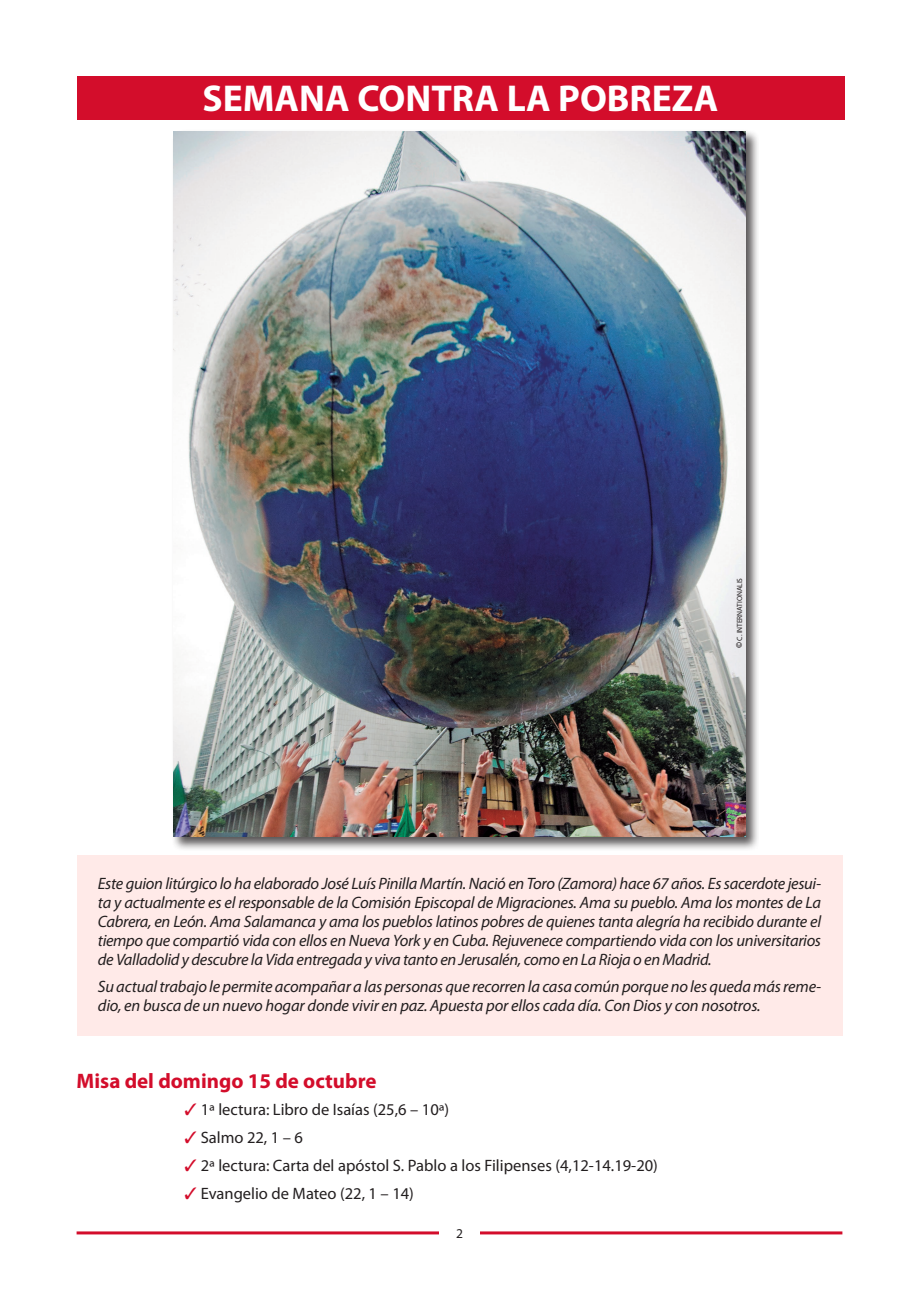
<style>
.page{position:relative;width:919px;height:1289px;background:#fff}
.page>*{position:absolute;margin:0;border:0;box-sizing:border-box;transform-origin:0 0}
.t1{font:700 37.5px "Myriad Pro";color:#fff}
.t2{font:700 21px "Myriad Pro";color:#d30d2b}
.t3{font:italic 16.5px/19px "Myriad Pro";letter-spacing:-.01em;color:#231f20;text-align:justify}
.t4{font:16.5px "Myriad Pro";color:#231f20}
.t5{font:13.5px "Myriad Pro";color:#231f20}
.t6{font:7.5px "Myriad Pro";letter-spacing:-.01em;color:#231f20}
.s1{font-weight:700;font-size:9px}
.s2{color:#d30d2b}
</style>
<div class="page">
<hr style="left:77px;top:1231px;width:765px;height:3px;background:#d30d2b">
<div style="left:439px;top:1221px;width:41px;height:23px;background:#fff"></div>
<div style="left:171px;top:130px;width:588px;height:720px;background:#231f20;opacity:.75"></div>
<img style="left:174px;top:132px;width:571px;height:705px">
<div style="left:77px;top:76px;width:767px;height:44px;background:#d30d2b"></div>
<div style="left:77px;top:855px;width:765px;height:180px;background:#ffeae8"></div>
<h1 class="t1" style="left:202px;top:77px;width:517px">SEMANA CONTRA LA POBREZA</h1>
<p class="t6" style="left:735px;top:648px;width:72px;rotate:-90deg"><span class="s1">©</span> C. INTERNATIONALIS</p>
<p class="t3" style="left:98px;top:874px;width:724px">Este guion litúrgico lo ha elaborado José Luís Pinilla Martín. Nació en Toro (Zamora) hace 67 años. Es sacerdote jesui&shy;ta y actualmente es el responsable de la Comisión Episcopal de Migraciones. Ama su pueblo. Ama los montes de La Cabrera, en León. Ama Salamanca y ama los pueblos latinos pobres de quienes tanta alegría ha recibido durante el tiempo que compartió vida con ellos en Nueva York y en Cuba. Rejuvenece compartiendo vida con los universitarios de Valladolid y descubre la Vida entregada y viva tanto en Jerusalén, como en La Rioja o en Madrid.</p>
<p class="t3" style="left:98px;top:977px;width:724px">Su actual trabajo le permite acompañar a las personas que recorren la casa común porque no les queda más reme&shy;dio, en busca de un nuevo hogar donde vivir en paz. Apuesta por ellos cada día. Con Dios y con nosotros.</p>
<p class="t2" style="left:77px;top:1068px;width:301px">Misa del domingo 15 de octubre</p>
<p class="t4" style="left:185px;top:1100px;width:266px"><span class="s2">✓</span> 1ª lectura: Libro de Isaías (25,6 – 10ª)</p>
<p class="t4" style="left:185px;top:1128px;width:120px"><span class="s2">✓</span> Salmo 22, 1 – 6</p>
<p class="t4" style="left:185px;top:1156px;width:475px"><span class="s2">✓</span> 2ª lectura: Carta del apóstol S. Pablo a los Filipenses (4,12-14.19-20)</p>
<p class="t4" style="left:185px;top:1183px;width:231px"><span class="s2">✓</span> Evangelio de Mateo (22, 1 – 14)</p>
<p class="t5" style="left:456px;top:1226px;width:8px">2</p>
</div>
